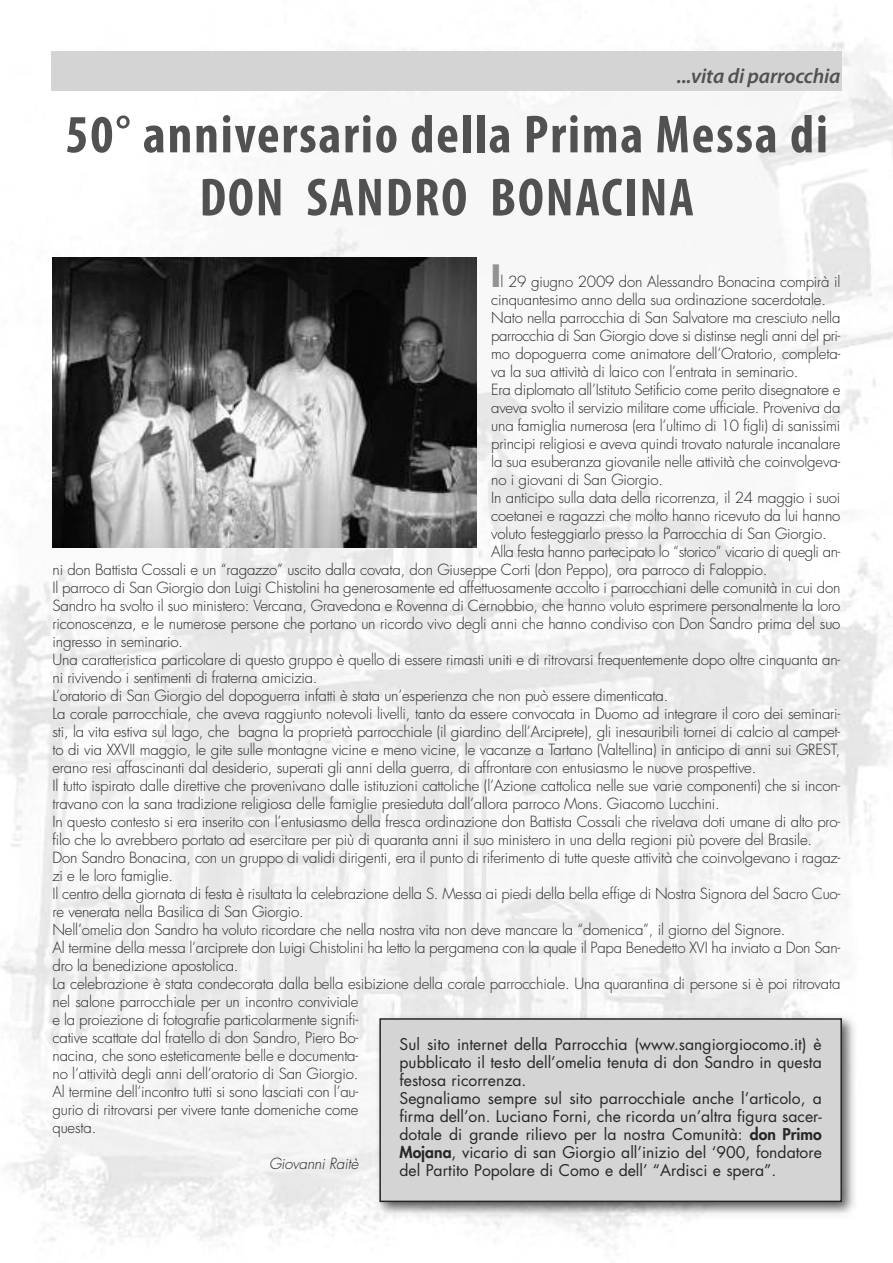
<style>
.page{position:relative;width:893px;height:1263px;background:#fff}
.page>*{position:absolute;margin:0;border:0;box-sizing:border-box;transform-origin:0 0}
.t1{font:700 condensed 54px/63px "Myriad Pro";letter-spacing:.035em;color:#525152;text-align:center}
.t2{font:italic 600 21px "Myriad Pro";letter-spacing:-.01em;color:#525152}
.t3{font:15.75px/17.9px "Futura";color:#272627}
.t4{font:300 15px "Futura";letter-spacing:-.015em;color:#272627}
.t5{font:italic 300 15px "Futura";letter-spacing:-.01em;color:#272627}
.s1{font-weight:800;font-stretch:condensed;font-size:30px;color:#939393}
.s2{font-weight:800}
</style>
<div class="page">
<img style="left:0;top:21px;width:893px;height:1228px">
<div style="left:51px;top:51px;width:791px;height:39px;background:#d4d4d4"></div>
<img style="left:52px;top:257px;width:424px;height:290px">
<img style="left:372px;top:1011px;width:489px;height:210px">
<div style="left:380px;top:1019px;width:461px;height:182px;background:#d4d4d4"></div>
<div style="left:379px;top:1018px;width:463px;height:184px;border:2px solid #272627"></div>
<h2 class="t2" style="left:677px;top:68px;width:165px">...vita di parrocchia</h2>
<h1 class="t1" style="left:66px;top:107px;width:764px">50° anniversario della Prima Messa di<br>DON SANDRO BONACINA</h1>
<p class="t4" style="left:491px;top:275px;width:351px"><span class="s1">I</span>l 29 giugno 2009 don Alessandro Bonacina compirà il</p>
<p class="t4" style="left:491px;top:293px;width:336px">cinquantesimo anno della sua ordinazione sacerdotale.</p>
<p class="t4" style="left:491px;top:311px;width:351px">Nato nella parrocchia di San Salvatore ma cresciuto nella</p>
<p class="t4" style="left:491px;top:329px;width:351px">parrocchia di San Giorgio dove si distinse negli anni del pri-</p>
<p class="t4" style="left:491px;top:347px;width:351px">mo dopoguerra come animatore dell’Oratorio, completa-</p>
<p class="t4" style="left:491px;top:365px;width:309px">va la sua attività di laico con l’entrata in seminario.</p>
<p class="t4" style="left:491px;top:383px;width:351px">Era diplomato all’Istituto Setificio come perito disegnatore e</p>
<p class="t4" style="left:491px;top:401px;width:351px">aveva svolto il servizio militare come ufficiale. Proveniva da</p>
<p class="t4" style="left:491px;top:419px;width:351px">una famiglia numerosa (era l’ultimo di 10 figli) di sanissimi</p>
<p class="t4" style="left:491px;top:437px;width:351px">principi religiosi e aveva quindi trovato naturale incanalare</p>
<p class="t4" style="left:491px;top:455px;width:351px">la sua esuberanza giovanile nelle attività che coinvolgeva-</p>
<p class="t4" style="left:491px;top:473px;width:173px">no i giovani di San Giorgio.</p>
<p class="t4" style="left:491px;top:491px;width:351px">In anticipo sulla data della ricorrenza, il 24 maggio i suoi</p>
<p class="t4" style="left:491px;top:509px;width:351px">coetanei e ragazzi che molto hanno ricevuto da lui hanno</p>
<p class="t4" style="left:491px;top:527px;width:337px">voluto festeggiarlo presso la Parrocchia di San Giorgio.</p>
<p class="t4" style="left:491px;top:545px;width:351px">Alla festa hanno partecipato lo “storico” vicario di quegli an-</p>
<p class="t4" style="left:53px;top:563px;width:716px">ni don Battista Cossali e un “ragazzo” uscito dalla covata, don Giuseppe Corti (don Peppo), ora parroco di Faloppio.</p>
<p class="t4" style="left:53px;top:581px;width:789px">Il parroco di San Giorgio don Luigi Chistolini ha generosamente ed affettuosamente accolto i parrocchiani delle comunità in cui don</p>
<p class="t4" style="left:53px;top:599px;width:789px">Sandro ha svolto il suo ministero: Vercana, Gravedona e Rovenna di Cernobbio, che hanno voluto esprimere personalmente la loro</p>
<p class="t4" style="left:53px;top:617px;width:789px">riconoscenza, e le numerose persone che portano un ricordo vivo degli anni che hanno condiviso con Don Sandro prima del suo</p>
<p class="t4" style="left:53px;top:635px;width:132px">ingresso in seminario.</p>
<p class="t4" style="left:53px;top:653px;width:789px">Una caratteristica particolare di questo gruppo è quello di essere rimasti uniti e di ritrovarsi frequentemente dopo oltre cinquanta an-</p>
<p class="t4" style="left:53px;top:671px;width:267px">ni rivivendo i sentimenti di fraterna amicizia.</p>
<p class="t4" style="left:53px;top:689px;width:617px">L’oratorio di San Giorgio del dopoguerra infatti è stata un’esperienza che non può essere dimenticata.</p>
<p class="t4" style="left:53px;top:707px;width:789px">La corale parrocchiale, che aveva raggiunto notevoli livelli, tanto da essere convocata in Duomo ad integrare il coro dei seminari-</p>
<p class="t4" style="left:53px;top:725px;width:789px">sti, la vita estiva sul lago, che bagna la proprietà parrocchiale (il giardino dell’Arciprete), gli inesauribili tornei di calcio al campet-</p>
<p class="t4" style="left:53px;top:743px;width:789px">to di via XXVII maggio, le gite sulle montagne vicine e meno vicine, le vacanze a Tartano (Valtellina) in anticipo di anni sui GREST,</p>
<p class="t4" style="left:53px;top:761px;width:705px">erano resi affascinanti dal desiderio, superati gli anni della guerra, di affrontare con entusiasmo le nuove prospettive.</p>
<p class="t4" style="left:53px;top:779px;width:789px">Il tutto ispirato dalle direttive che provenivano dalle istituzioni cattoliche (l’Azione cattolica nelle sue varie componenti) che si incon-</p>
<p class="t4" style="left:53px;top:797px;width:669px">travano con la sana tradizione religiosa delle famiglie presieduta dall’allora parroco Mons. Giacomo Lucchini.</p>
<p class="t4" style="left:53px;top:815px;width:789px">In questo contesto si era inserito con l’entusiasmo della fresca ordinazione don Battista Cossali che rivelava doti umane di alto pro-</p>
<p class="t4" style="left:53px;top:833px;width:761px">filo che lo avrebbero portato ad esercitare per più di quaranta anni il suo ministero in una della regioni più povere del Brasile.</p>
<p class="t4" style="left:53px;top:851px;width:789px">Don Sandro Bonacina, con un gruppo di validi dirigenti, era il punto di riferimento di tutte queste attività che coinvolgevano i ragaz-</p>
<p class="t4" style="left:53px;top:869px;width:122px">zi e le loro famiglie.</p>
<p class="t4" style="left:53px;top:887px;width:789px">Il centro della giornata di festa è risultata la celebrazione della S. Messa ai piedi della bella effige di Nostra Signora del Sacro Cuo-</p>
<p class="t4" style="left:53px;top:905px;width:253px">re venerata nella Basilica di San Giorgio.</p>
<p class="t4" style="left:53px;top:923px;width:734px">Nell’omelia don Sandro ha voluto ricordare che nella nostra vita non deve mancare la “domenica”, il giorno del Signore.</p>
<p class="t4" style="left:53px;top:941px;width:789px">Al termine della messa l’arciprete don Luigi Chistolini ha letto la pergamena con la quale il Papa Benedetto XVI ha inviato a Don San-</p>
<p class="t4" style="left:53px;top:959px;width:188px">dro la benedizione apostolica.</p>
<p class="t4" style="left:53px;top:977px;width:789px">La celebrazione è stata condecorata dalla bella esibizione della corale parrocchiale. Una quarantina di persone si è poi ritrovata</p>
<p class="t4" style="left:53px;top:995px;width:307px">nel salone parrocchiale per un incontro conviviale</p>
<p class="t4" style="left:53px;top:1013px;width:307px">e la proiezione di fotografie particolarmente signifi-</p>
<p class="t4" style="left:53px;top:1031px;width:307px">cative scattate dal fratello di don Sandro, Piero Bo-</p>
<p class="t4" style="left:53px;top:1049px;width:307px">nacina, che sono esteticamente belle e documenta-</p>
<p class="t4" style="left:53px;top:1067px;width:307px">no l’attività degli anni dell’oratorio di San Giorgio.</p>
<p class="t4" style="left:53px;top:1085px;width:307px">Al termine dell’incontro tutti si sono lasciati con l’au-</p>
<p class="t4" style="left:53px;top:1103px;width:307px">gurio di ritrovarsi per vivere tante domeniche come</p>
<p class="t4" style="left:53px;top:1121px;width:45px">questa.</p>
<p class="t5" style="left:269px;top:1157px;width:91px">Giovanni Raitè</p>
<p class="t3" style="left:400px;top:1037px;width:424px">Sul sito internet della Parrocchia (www.sangiorgiocomo.it) è pubblicato il testo dell’omelia tenuta di don Sandro in questa festosa ricorrenza.<br>Segnaliamo sempre sul sito parrocchiale anche l’articolo, a firma dell’on. Luciano Forni, che ricorda un’altra figura sacer&shy;dotale di grande rilievo per la nostra Comunità: <span class="s2">don Primo Mojana</span>, vicario di san Giorgio all’inizio del ‘900, fondatore del Partito Popolare di Como e dell’ “Ardisci e spera”.</p>
</div>
